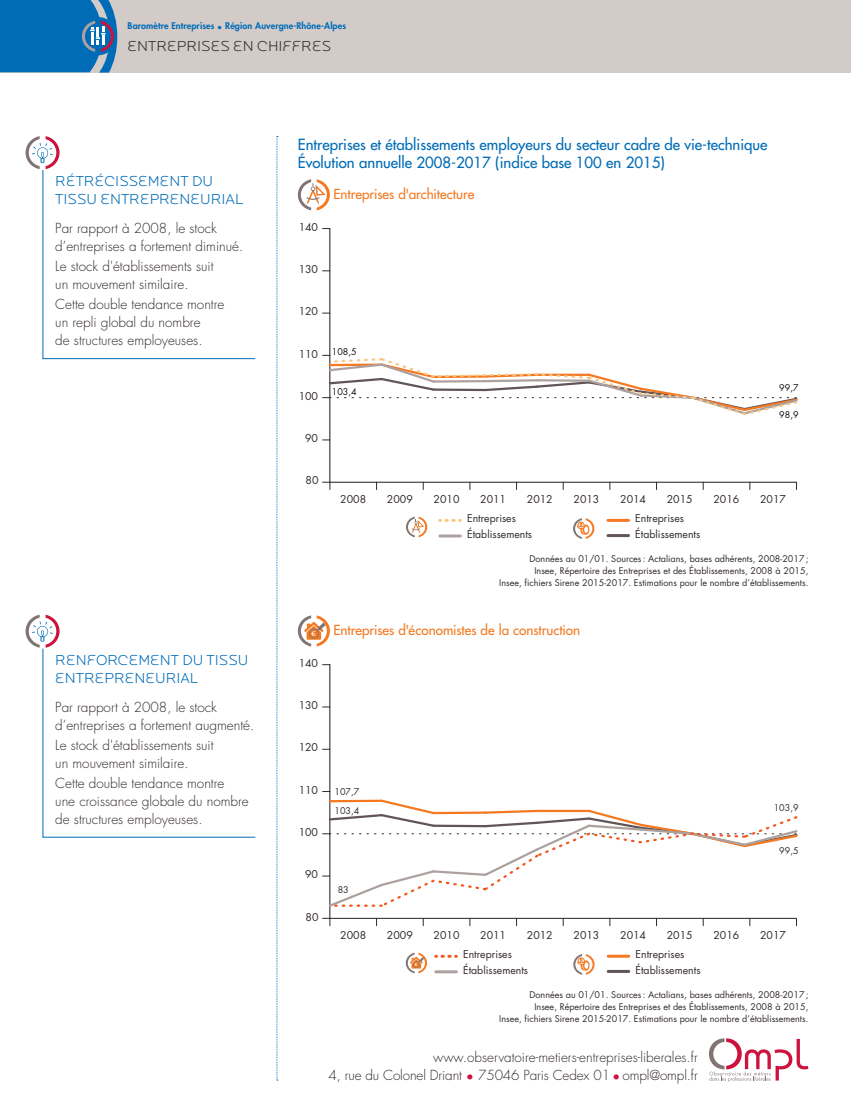
<style>
.page{position:relative;width:851px;height:1106px;background:#fff}
.page>*{position:absolute;margin:0;border:0;box-sizing:border-box;transform-origin:0 0}
.BAROMETRE_ss-titre{font:500 15px "Futura Std";color:#006cb7}
.HORS_TEXTE_titre{font:300 15px/18px "Locator Display";color:#006cb7}
.t1{font:300 15px "Locator Display";color:#32292a}
.HORS_TEXTE_texte{font:300 13.5px/18px "Futura Std";color:#32292a}
.titre_tab_graph{font:500 13.5px "Futura Std";color:#f47921}
.t2{font:10.5px/15.8px "Futura Std";color:#32292a}
.SOURCES{font:9px/12px "Futura Std";color:#32292a;text-align:right}
.t3{font:800 9px "Futura Std";letter-spacing:.01em;color:#006cb7}
.t4{font:9px "Futura Std";color:#120b0d}
.s1{color:#cd123d}
</style>
<div class="page">
<div style="left:0;top:0;width:850px;height:72px;background:#d2cbc8"></div>
<svg style="left:0;top:0;width:117px;height:73px;background:#1774b7"></svg>
<svg style="left:276px;top:136px;width:2px;height:944px;background:#c4dced"></svg>
<svg style="left:709px;top:1038px;width:99px;height:43px"></svg>
<svg style="left:42px;top:170px;width:214px;height:189px"></svg>
<svg style="left:42px;top:648px;width:214px;height:190px"></svg>
<svg style="left:298px;top:179px;width:32px;height:31px"></svg>
<svg style="left:322px;top:482px;width:8px;height:7px"></svg>
<svg style="left:446px;top:519px;width:14px;height:3px"></svg>
<hr style="left:439px;top:534px;width:21px;height:3px;background:#aca19e">
<svg style="left:406px;top:516px;width:21px;height:21px"></svg>
<hr style="left:608px;top:519px;width:20px;height:3px;background:#f47921">
<svg style="left:573px;top:518px;width:21px;height:21px"></svg>
<hr style="left:608px;top:534px;width:20px;height:3px;background:#615556">
<hr style="left:330px;top:482px;width:466px;height:1px;background:#32292a">
<hr style="left:329px;top:228px;width:1px;height:254px;background:#32292a">
<svg style="left:322px;top:355px;width:476px;height:62px"></svg>
<svg style="left:298px;top:615px;width:32px;height:31px"></svg>
<svg style="left:322px;top:918px;width:8px;height:7px"></svg>
<hr style="left:330px;top:918px;width:466px;height:1px;background:#32292a">
<hr style="left:329px;top:664px;width:1px;height:254px;background:#32292a">
<svg style="left:322px;top:798px;width:476px;height:110px"></svg>
<svg style="left:442px;top:954px;width:14px;height:3px"></svg>
<hr style="left:435px;top:970px;width:21px;height:3px;background:#aca19e">
<svg style="left:405px;top:952px;width:22px;height:21px"></svg>
<hr style="left:608px;top:954px;width:20px;height:3px;background:#f47921">
<svg style="left:573px;top:954px;width:21px;height:20px"></svg>
<hr style="left:608px;top:969px;width:20px;height:3px;background:#615556">
<svg style="left:26px;top:136px;width:34px;height:33px"></svg>
<svg style="left:26px;top:614px;width:34px;height:33px"></svg>
<p class="t3" style="left:128px;top:20px;width:220px">Baromètre Entreprises • Région Auvergne-Rhône-Alpes</p>
<p class="t1" style="left:128px;top:37px;width:205px">ENTREPRISES EN CHIFFRES</p>
<p class="HORS_TEXTE_titre" style="left:55px;top:172px;width:190px">RÉTRÉCISSEMENT DU<br>TISSU ENTREPRENEURIAL</p>
<p class="HORS_TEXTE_texte" style="left:55px;top:219px;width:189px">Par rapport à 2008, le stock d’entreprises a fortement diminué.</p>
<p class="HORS_TEXTE_texte" style="left:55px;top:258px;width:160px">Le stock d'établissements suit un mouvement similaire.</p>
<p class="HORS_TEXTE_texte" style="left:55px;top:296px;width:171px">Cette double tendance montre un repli global du nombre<br>de structures employeuses.</p>
<p class="BAROMETRE_ss-titre" style="left:298px;top:135px;width:471px">Entreprises et établissements employeurs du secteur cadre de vie-technique</p>
<p class="BAROMETRE_ss-titre" style="left:298px;top:153px;width:368px">Évolution annuelle 2008-2017 (indice base 100 en 2015)</p>
<p class="titre_tab_graph" style="left:333px;top:185px;width:142px">Entreprises d'architecture</p>
<p class="t2" style="left:298px;top:219px;width:21px">140</p>
<p class="t2" style="left:298px;top:261px;width:21px">130</p>
<p class="t2" style="left:298px;top:303px;width:21px">120</p>
<p class="t2" style="left:298px;top:346px;width:21px">110</p>
<p class="t2" style="left:298px;top:388px;width:21px">100</p>
<p class="t2" style="left:305px;top:430px;width:14px">90</p>
<p class="t4" style="left:332px;top:346px;width:26px">108,5</p>
<p class="t4" style="left:332px;top:386px;width:26px">103,4</p>
<p class="t4" style="left:779px;top:382px;width:21px">99,7</p>
<p class="t4" style="left:779px;top:409px;width:21px">98,9</p>
<p class="t2" style="left:305px;top:473px;width:14px">80</p>
<p class="t2" style="left:340px;top:491px;width:27px">2008</p>
<p class="t2" style="left:387px;top:491px;width:27px">2009</p>
<p class="t2" style="left:433px;top:491px;width:27px">2010</p>
<p class="t2" style="left:480px;top:491px;width:27px">2011</p>
<p class="t2" style="left:527px;top:491px;width:27px">2012</p>
<p class="t2" style="left:573px;top:491px;width:27px">2013</p>
<p class="t2" style="left:620px;top:491px;width:27px">2014</p>
<p class="t2" style="left:666px;top:491px;width:27px">2015</p>
<p class="t2" style="left:713px;top:491px;width:27px">2016</p>
<p class="t2" style="left:760px;top:491px;width:27px">2017</p>
<p class="t2" style="left:467px;top:510px;width:66px">Entreprises<br>Établissements</p>
<p class="t2" style="left:635px;top:510px;width:66px">Entreprises<br>Établissements</p>
<p class="HORS_TEXTE_titre" style="left:55px;top:650px;width:194px">RENFORCEMENT DU TISSU<br>ENTREPRENEURIAL</p>
<p class="HORS_TEXTE_texte" style="left:55px;top:698px;width:200px">Par rapport à 2008, le stock d’entreprises a fortement augmenté.</p>
<p class="HORS_TEXTE_texte" style="left:55px;top:736px;width:160px">Le stock d'établissements suit un mouvement similaire.</p>
<p class="HORS_TEXTE_texte" style="left:55px;top:774px;width:195px">Cette double tendance montre<br>une croissance globale du nombre de structures employeuses.</p>
<p class="t2" style="left:298px;top:655px;width:21px">140</p>
<p class="SOURCES" style="left:499px;top:552px;width:311px">Données au 01/01. Sources: Actalians, bases adhérents, 2008-2017;<br>Insee, Répertoire des Entreprises et des Établissements, 2008 à 2015,<br>Insee, fichiers Sirene 2015-2017. Estimations pour le nombre d’établissements.</p>
<p class="titre_tab_graph" style="left:333px;top:621px;width:248px">Entreprises d'économistes de la construction</p>
<p class="t2" style="left:298px;top:697px;width:21px">130</p>
<p class="t2" style="left:298px;top:739px;width:21px">120</p>
<p class="t2" style="left:298px;top:782px;width:21px">110</p>
<p class="t2" style="left:298px;top:824px;width:21px">100</p>
<p class="t2" style="left:305px;top:866px;width:14px">90</p>
<p class="t2" style="left:305px;top:909px;width:14px">80</p>
<p class="SOURCES" style="left:334px;top:782px;width:26px;line-height:19.4px;text-align:left">107,7<br>103,4</p>
<p class="SOURCES" style="left:338px;top:883px;width:13px">83</p>
<p class="SOURCES" style="left:773px;top:801px;width:26px">103,9</p>
<p class="SOURCES" style="left:779px;top:845px;width:21px">99,5</p>
<p class="t2" style="left:340px;top:927px;width:27px">2008</p>
<p class="t2" style="left:387px;top:927px;width:27px">2009</p>
<p class="t2" style="left:433px;top:927px;width:27px">2010</p>
<p class="t2" style="left:480px;top:927px;width:27px">2011</p>
<p class="t2" style="left:527px;top:927px;width:27px">2012</p>
<p class="t2" style="left:573px;top:927px;width:27px">2013</p>
<p class="t2" style="left:620px;top:927px;width:27px">2014</p>
<p class="t2" style="left:666px;top:927px;width:27px">2015</p>
<p class="t2" style="left:713px;top:927px;width:27px">2016</p>
<p class="t2" style="left:760px;top:927px;width:27px">2017</p>
<p class="t2" style="left:635px;top:946px;width:66px">Entreprises<br>Établissements</p>
<p class="SOURCES" style="left:499px;top:988px;width:311px">Données au 01/01. Sources: Actalians, bases adhérents, 2008-2017;<br>Insee, Répertoire des Entreprises et des Établissements, 2008 à 2015,<br>Insee, fichiers Sirene 2015-2017. Estimations pour le nombre d’établissements.</p>
<p class="t2" style="left:463px;top:946px;width:66px">Entreprises<br>Établissements</p>
<p class="HORS_TEXTE_texte" style="left:328px;top:1048px;width:371px;text-align:right">www.observatoire-metiers-entreprises-liberales.fr<br>4, rue du Colonel Driant <span class="s1">•</span> 75046 Paris Cedex 01 <span class="s1">•</span> ompl@ompl.fr</p>
</div>
